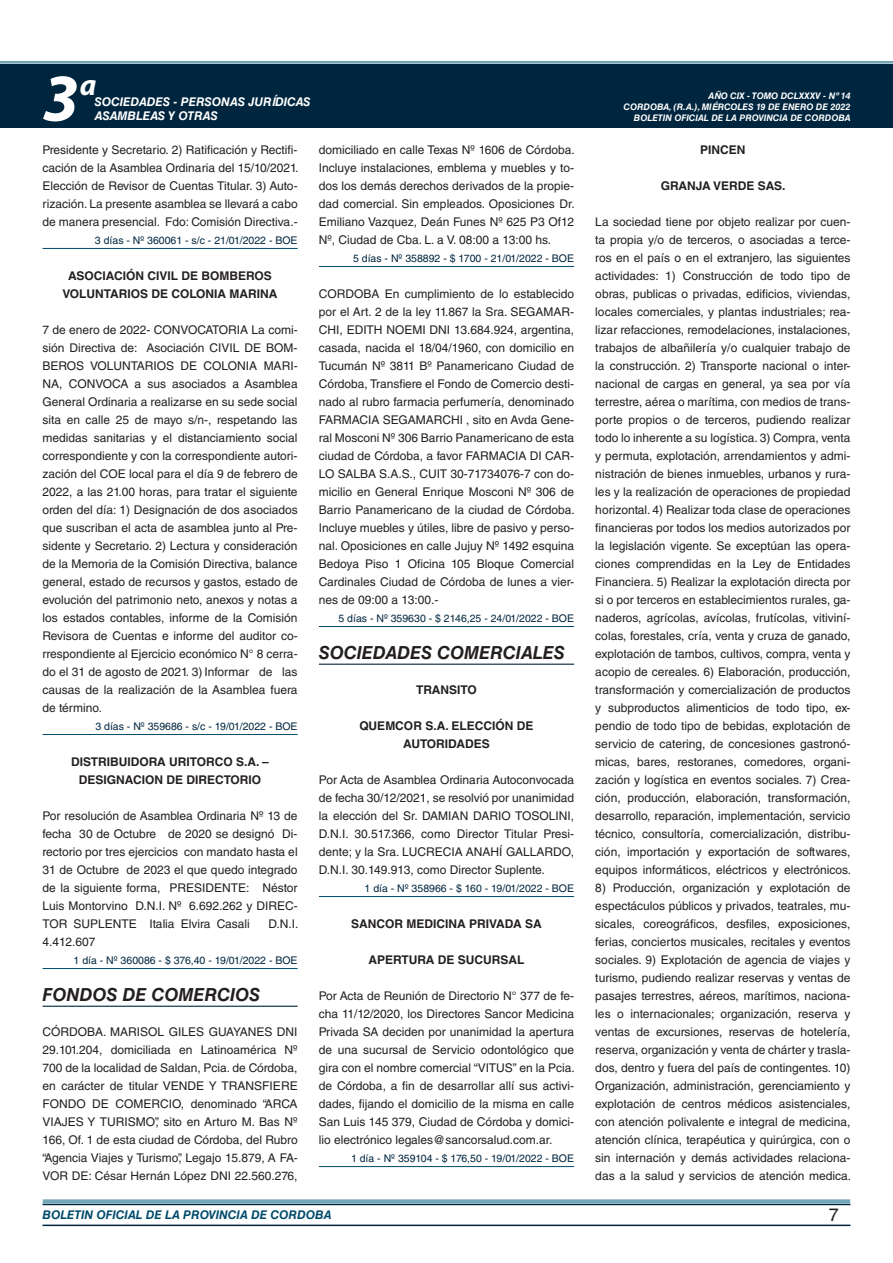
<style>
.page{position:relative;width:893px;height:1263px;background:#fff}
.page>*{position:absolute;margin:0;border:0;box-sizing:border-box;transform-origin:0 0}
.t1{font:italic 700 67.5px "Myriad Pro";color:#fff}
.t2{font:italic 700 30px "Myriad Pro";color:#fff}
.t3{font:italic 700 18px "Helvetica LT Std";color:#231f20}
.t4{font:18px "Helvetica LT Std";color:#231f20}
.t5{font:12px/18px "Helvetica LT Std";color:#231f20;text-align:justify}
.t6{font:700 12px/18px "Helvetica LT Std";color:#231f20}
.t7{font:italic 700 12px "Helvetica LT Std";color:#fff}
.t8{font:italic 700 12px "Helvetica LT Std";color:#004b6c}
.t9{font:10.5px "Helvetica LT Std";color:#00263f}
.t10{font:italic 700 9px/10.8px "Helvetica LT Std";color:#fff;text-align:right}
</style>
<div class="page">
<div style="left:0;top:61px;width:893px;height:6px;background:#fff;opacity:.75"></div>
<div style="left:0;top:64px;width:893px;height:64px;background:#00263f"></div>
<hr style="left:43px;top:1224px;width:807px;height:2px;background:#00263f">
<div style="left:42px;top:1198px;width:809px;height:8px;background:#fff;opacity:.75"></div>
<hr style="left:43px;top:248px;width:255px;height:1px;background:#004b6c">
<hr style="left:43px;top:734px;width:255px;height:1px;background:#004b6c">
<hr style="left:43px;top:968px;width:255px;height:1px;background:#004b6c">
<hr style="left:43px;top:1006px;width:255px;height:1px;background:#00263f">
<hr style="left:319px;top:266px;width:255px;height:1px;background:#004b6c">
<hr style="left:319px;top:626px;width:255px;height:1px;background:#004b6c">
<hr style="left:319px;top:664px;width:255px;height:1px;background:#00263f">
<hr style="left:319px;top:896px;width:255px;height:1px;background:#004b6c">
<hr style="left:319px;top:1166px;width:255px;height:1px;background:#004b6c">
<h1 class="t1" style="left:43px;top:54px;width:38px">3</h1>
<h2 class="t2" style="left:80px;top:66px;width:18px">a</h2>
<p class="t7" style="left:95px;top:94px;width:217px">SOCIEDADES - PERSONAS JURÍDICAS</p>
<p class="t7" style="left:95px;top:109px;width:125px">ASAMBLEAS Y OTRAS</p>
<p class="t5" style="left:43px;top:141px;width:257px">Presidente y Secretario. 2) Ratificación y Rectifi&shy;cación de la Asamblea Ordinaria del 15/10/2021.<br>Elección de Revisor de Cuentas Titular. 3) Auto&shy;rización. La presente asamblea se llevará a cabo de manera presencial. Fdo: Comisión Directiva.-</p>
<p class="t9" style="left:95px;top:234px;width:204px">3 días - Nº 360061 - s/c - 21/01/2022 - BOE</p>
<p class="t6" style="left:68px;top:266px;width:17px">ASOCIACI</p>
<p class="t6" style="left:63px;top:266px;width:217px;text-indent:64px">ÓN CIVIL DE BOMBEROS<br>VOLUNTARIOS DE COLONIA MARINA</p>
<p class="t5" style="left:43px;top:321px;width:257px">7 de enero de 2022- CONVOCATORIA La comi&shy;sión Directiva de: Asociación CIVIL DE BOM-BEROS VOLUNTARIOS DE COLONIA MARI-NA, CONVOCA a sus asociados a Asamblea General Ordinaria a realizarse en su sede social sita en calle 25 de mayo s/n-, respetando las medidas sanitarias y el distanciamiento social correspondiente y con la correspondiente autori&shy;zación del COE local para el día 9 de febrero de 2022, a las 21.00 horas, para tratar el siguiente orden del día: 1) Designación de dos asociados que suscriban el acta de asamblea junto al Pre&shy;sidente y Secretario. 2) Lectura y consideración de la Memoria de la Comisión Directiva, balance general, estado de recursos y gastos, estado de evolución del patrimonio neto, anexos y notas a los estados contables, informe de la Comisión Revisora de Cuentas e informe del auditor co&shy;rrespondiente al Ejercicio económico N° 8 cerra&shy;do el 31 de agosto de 2021. 3) Informar de las causas de la realización de la Asamblea fuera de término.</p>
<p class="t9" style="left:95px;top:720px;width:204px">3 días - Nº 359686 - s/c - 19/01/2022 - BOE</p>
<p class="t6" style="left:71px;top:752px;width:199px;text-align:center">DISTRIBUIDORA URITORCO S.A. –<br>DESIGNACION DE DIRECTORIO</p>
<p class="t5" style="left:43px;top:807px;width:257px">Por resolución de Asamblea Ordinaria Nº 13 de fecha 30 de Octubre de 2020 se designó Di&shy;rectorio por tres ejercicios con mandato hasta el 31 de Octubre de 2023 el que quedo integrado de la siguiente forma, PRESIDENTE: Néstor Luis Montorvino D.N.I. Nº 6.692.262 y DIREC-TOR SUPLENTE Italia Elvira Casali</p>
<p class="t5" style="left:269px;top:915px;width:31px">D.N.I.</p>
<p class="t5" style="left:43px;top:933px;width:54px">4.412.607</p>
<p class="t9" style="left:74px;top:954px;width:226px">1 día - Nº 360086 - $ 376,40 - 19/01/2022 - BOE</p>
<h3 class="t3" style="left:43px;top:984px;width:219px">FONDOS DE COMERCIOS</h3>
<p class="t5" style="left:43px;top:1023px;width:257px">CÓRDOBA. MARISOL GILES GUAYANES DNI 29.101.204, domiciliada en Latinoamérica Nº 700 de la localidad de Saldan, Pcia. de Córdoba, en carácter de titular VENDE Y TRANSFIERE FONDO DE COMERCIO, denominado “ARCA VIAJES Y TURISMO”, sito en Arturo M. Bas Nº 166, Of. 1 de esta ciudad de Córdoba, del Rubro “Agencia Viajes y Turismo”, Legajo 15.879, A FA-VOR DE: César Hernán López DNI 22.560.276,</p>
<p class="t5" style="left:319px;top:141px;width:257px">domiciliado en calle Texas Nº 1606 de Córdoba.<br>Incluye instalaciones, emblema y muebles y to&shy;dos los demás derechos derivados de la propie&shy;dad comercial. Sin empleados. Oposiciones Dr.<br>Emiliano Vazquez, Deán Funes Nº 625 P3 Of12<br>Nº, Ciudad de Cba. L. a V. 08:00 a 13:00 hs.</p>
<p class="t9" style="left:353px;top:252px;width:222px">5 días - Nº 358892 - $ 1700 - 21/01/2022 - BOE</p>
<p class="t5" style="left:319px;top:285px;width:257px">CORDOBA En cumplimiento de lo establecido por el Art. 2 de la ley 11.867 la Sra. SEGAMAR-CHI, EDITH NOEMI DNI 13.684.924, argentina, casada, nacida el 18/04/1960, con domicilio en Tucumán Nº 3811 Bº Panamericano Ciudad de Córdoba, Transfiere el Fondo de Comercio desti&shy;nado al rubro farmacia perfumería, denominado FARMACIA SEGAMARCHI , sito en Avda Gene&shy;ral Mosconi Nº 306 Barrio Panamericano de esta ciudad de Córdoba, a favor FARMACIA DI CAR-LO SALBA S.A.S., CUIT 30-71734076-7 con do&shy;micilio en General Enrique Mosconi Nº 306 de Barrio Panamericano de la ciudad de Córdoba.<br>Incluye muebles y útiles, libre de pasivo y perso&shy;nal. Oposiciones en calle Jujuy Nº 1492 esquina Bedoya Piso 1 Oficina 105 Bloque Comercial Cardinales Ciudad de Córdoba de lunes a vier&shy;nes de 09:00 a 13:00.-</p>
<p class="t9" style="left:339px;top:612px;width:237px">5 días - Nº 359630 - $ 2146,25 - 24/01/2022 - BOE</p>
<h3 class="t3" style="left:319px;top:642px;width:248px">SOCIEDADES COMERCIALES</h3>
<p class="t6" style="left:416px;top:680px;width:62px">TRANSITO</p>
<p class="t6" style="left:359px;top:716px;width:108px">QUEMCOR S.A. ELECCI</p>
<p class="t6" style="left:495px;top:716px;width:30px">ÓN DE</p>
<p class="t6" style="left:403px;top:734px;width:17px">AUTORIDADES</p>
<p class="t5" style="left:319px;top:771px;width:257px">Por Acta de Asamblea Ordinaria Autoconvocada de fecha 30/12/2021, se resolvió por unanimidad la elección del Sr. DAMIAN DARIO TOSOLINI, D.N.I. 30.517.366, como Director Titular Presi&shy;dente; y la Sra. LUCRECIA ANAHÍ GALLARDO, D.N.I. 30.149.913, como Director Suplente.</p>
<p class="t9" style="left:365px;top:882px;width:211px">1 día - Nº 358966 - $ 160 - 19/01/2022 - BOE</p>
<p class="t6" style="left:351px;top:914px;width:18px">SANCOR</p>
<p class="t6" style="left:407px;top:914px;width:9px">MEDICINA</p>
<p class="t6" style="left:469px;top:914px;width:17px">PRIVADA</p>
<p class="t6" style="left:525px;top:914px;width:18px">SA</p>
<p class="t6" style="left:368px;top:950px;width:18px">APERTURA</p>
<p class="t6" style="left:438px;top:950px;width:38px">DE SUCURSAL</p>
<p class="t5" style="left:319px;top:987px;width:257px">Por Acta de Reunión de Directorio N° 377 de fe&shy;cha 11/12/2020, los Directores Sancor Medicina Privada SA deciden por unanimidad la apertura de una sucursal de Servicio odontológico que gira con el nombre comercial “VITUS” en la Pcia. de Córdoba, a fin de desarrollar allí sus activi&shy;dades, fijando el domicilio de la misma en calle San Luis 145 379, Ciudad de Córdoba y domici&shy;lio electrónico legales@sancorsalud.com.ar.</p>
<p class="t9" style="left:351px;top:1152px;width:225px">1 día - Nº 359104 - $ 176,50 - 19/01/2022 - BOE</p>
<p class="t10" style="left:623px;top:91px;width:228px">AÑO CIX - TOMO DCLXXXV - Nº 14<br>CORDOBA, (R.A.), MIÉRCOLES 19 DE ENERO DE 2022<br>BOLETIN OFICIAL DE LA PROVINCIA DE CORDOBA</p>
<p class="t6" style="left:700px;top:140px;width:47px">PINCEN</p>
<p class="t6" style="left:661px;top:176px;width:126px">GRANJA VERDE SAS.</p>
<p class="t5" style="left:595px;top:213px;width:257px">La sociedad tiene por objeto realizar por cuen&shy;ta propia y/o de terceros, o asociadas a terce&shy;ros en el país o en el extranjero, las siguientes actividades: 1) Construcción de todo tipo de obras, publicas o privadas, edificios, viviendas, locales comerciales, y plantas industriales; rea&shy;lizar refacciones, remodelaciones, instalaciones, trabajos de albañilería y/o cualquier trabajo de la construcción. 2) Transporte nacional o inter&shy;nacional de cargas en general, ya sea por vía terrestre, aérea o marítima, con medios de trans&shy;porte propios o de terceros, pudiendo realizar todo lo inherente a su logística. 3) Compra, venta y permuta, explotación, arrendamientos y admi&shy;nistración de bienes inmuebles, urbanos y rura&shy;les y la realización de operaciones de propiedad horizontal. 4) Realizar toda clase de operaciones financieras por todos los medios autorizados por la legislación vigente. Se exceptúan las opera&shy;ciones comprendidas en la Ley de Entidades Financiera. 5) Realizar la explotación directa por si o por terceros en establecimientos rurales, ga&shy;naderos, agrícolas, avícolas, frutícolas, vitiviní&shy;colas, forestales, cría, venta y cruza de ganado, explotación de tambos, cultivos, compra, venta y acopio de cereales. 6) Elaboración, producción, transformación y comercialización de productos y subproductos alimenticios de todo tipo, ex&shy;pendio de todo tipo de bebidas, explotación de servicio de catering, de concesiones gastronó&shy;micas, bares, restoranes, comedores, organi&shy;zación y logística en eventos sociales. 7) Crea&shy;ción, producción, elaboración, transformación, desarrollo, reparación, implementación, servicio técnico, consultoría, comercialización, distribu&shy;ción, importación y exportación de softwares, equipos informáticos, eléctricos y electrónicos.</p>
<p class="t5" style="left:595px;top:879px;width:257px">8) Producción, organización y explotación de espectáculos públicos y privados, teatrales, mu&shy;sicales, coreográficos, desfiles, exposiciones, ferias, conciertos musicales, recitales y eventos sociales. 9) Explotación de agencia de viajes y turismo, pudiendo realizar reservas y ventas de pasajes terrestres, aéreos, marítimos, naciona&shy;les o internacionales; organización, reserva y ventas de excursiones, reservas de hotelería, reserva, organización y venta de chárter y trasla&shy;dos, dentro y fuera del país de contingentes. 10)<br>Organización, administración, gerenciamiento y explotación de centros médicos asistenciales, con atención polivalente e integral de medicina, atención clínica, terapéutica y quirúrgica, con o sin internación y demás actividades relaciona&shy;das a la salud y servicios de atención medica.</p>
<p class="t8" style="left:43px;top:1208px;width:290px">BOLETIN OFICIAL DE LA PROVINCIA DE CORDOBA</p>
<h3 class="t4" style="left:829px;top:1204px;width:12px">7</h3>
</div>
